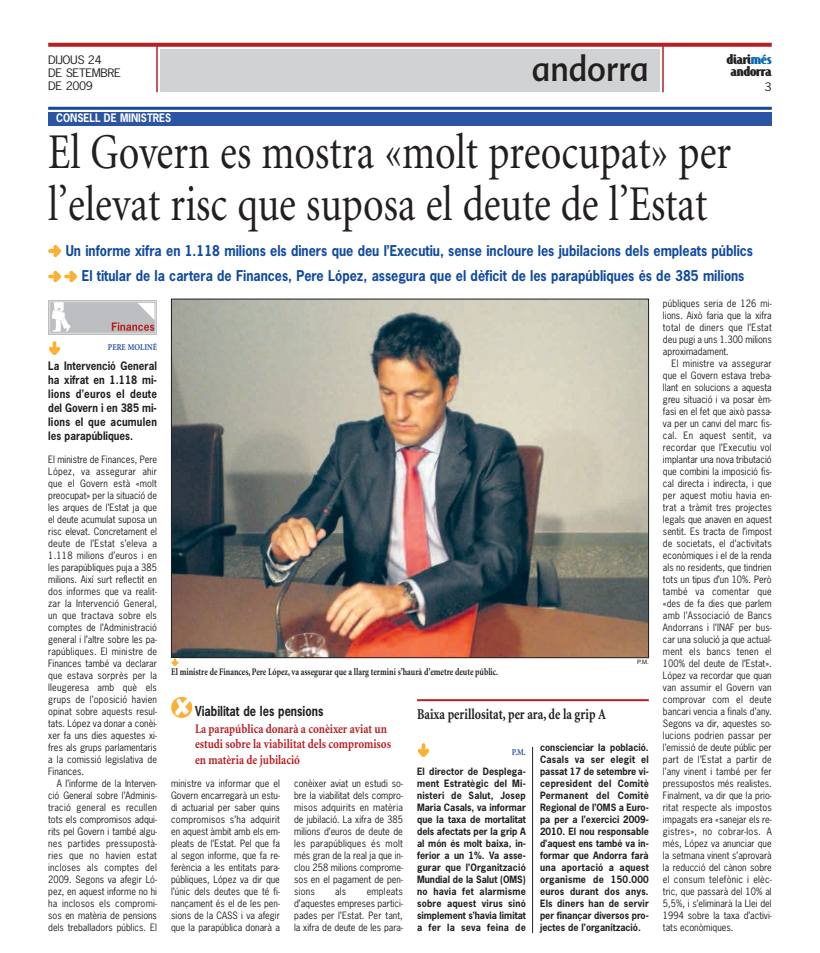
<style>
.page{position:relative;width:820px;height:953px;background:#fff}
.page>*{position:absolute;margin:0;border:0;box-sizing:border-box;transform-origin:0 0}
.t1{font:50px/52px "Minion";color:#231f20;scale:.8 1}
.t2{font:35px "Advert";color:#231f20;scale:.9 1}
.t3{font:700 15.1px "Minion";color:#231f20;scale:.8 1}
.t4{font:700 15px "Jandoni";letter-spacing:-.02em;color:#231f20;scale:1.12 1}
.t5{font:700 14px/25.5px "News Gothic";color:#114aa0;text-align:center;scale:.9 1}
.t6{font:700 13px/15.6px "Minion";color:#b71f24;scale:.85 1}
.t7{font:700 13px "News Gothic";color:#231f20;scale:.85 1}
.t8{font:700 11px/14px "News Gothic";color:#231f20;text-align:justify;scale:.9 1}
.t9{font:11px/13.2px "News Gothic";letter-spacing:-.03em;color:#231f20;scale:1.12 1}
.t10{font:700 11px "News Gothic";color:#fff;scale:.9 1}
.t11{font:700 10px "Minion";color:#231f20;scale:.8 1}
.t12{font:9.5px/12px "News Gothic";color:#231f20;text-align:justify;scale:.95 1}
.t13{font:700 9.5px/12px "News Gothic";color:#231f20;text-align:justify;scale:.95 1}
.t14{font:700 9px "Minion";color:#2b54a4;scale:.85 1}
.t15{font:6px "Helvetica";color:#231f20}
.s1{color:#0168b3}
</style>
<div class="page">
<hr style="left:662px;top:45px;width:1px;height:47px;background:#b71f24">
<svg style="left:48px;top:43px;width:723px;height:4px;background:#bb2c30"></svg>
<hr style="left:156px;top:45px;width:2px;height:47px;background:#b71f24">
<div style="left:160px;top:49px;width:499px;height:43px;background:#d1d2d4"></div>
<img style="left:48px;top:300px;width:108px;height:34px">
<hr style="left:48px;top:107px;width:723px;height:2px;background:#114aa0">
<svg style="left:48px;top:245px;width:13px;height:12px"></svg>
<svg style="left:48px;top:341px;width:13px;height:13px"></svg>
<svg style="left:48px;top:270px;width:29px;height:13px"></svg>
<img style="left:173px;top:301px;width:473px;height:355px">
<svg style="left:171px;top:658px;width:7px;height:7px"></svg>
<hr style="left:417px;top:699px;width:231px;height:2px;background:#b71f24">
<hr style="left:532px;top:747px;width:1px;height:186px;background:#231f20">
<svg style="left:417px;top:743px;width:12px;height:13px"></svg>
<img style="left:171px;top:697px;width:20px;height:20px">
<div style="left:48px;top:112px;width:723px;height:13px;background:#2b54a4"></div>
<hr style="left:48px;top:108px;width:723px;height:2px;background:#114aa0">
<p class="t9" style="left:48px;top:53px;width:67px">DIJOUS 24<br>DE SETEMBRE<br>DE 2009</p>
<p class="t10" style="left:56px;top:112px;width:129px">CONSELL DE MINISTRES</p>
<h3 class="t4" style="left:726px;top:50px;width:42px">diari<span class="s1">més</span></h3>
<h2 class="t2" style="left:531px;top:49px;width:132px">andorra</h2>
<h3 class="t4" style="left:730px;top:62px;width:38px">andorra</h3>
<p class="t9" style="left:764px;top:80px;width:8px">3</p>
<h1 class="t1" style="left:48px;top:130px;width:854px">El Govern es mostra «molt preocupat» per l’elevat risc que suposa el deute de l’Estat</h1>
<h3 class="t5" style="left:66px;top:238px;width:765px">Un informe xifra en 1.118 milions els diners que deu l’Executiu, sense incloure les jubilacions dels empleats públics<br>El titular de la cartera de Finances, Pere López, assegura que el dèficit de les parapúbliques és de 385 milions</h3>
<p class="t14" style="left:108px;top:343px;width:59px">PERE MOLINÉ</p>
<p class="t8" style="left:48px;top:359px;width:122px">La Intervenció General ha xifrat en 1.118 mi&shy;lions d’euros el deute del Govern i en 385 mi&shy;lions el que acumulen les parapúbliques.</p>
<p class="t12" style="left:48px;top:453px;width:116px">El ministre de Finances, Pere López, va assegurar ahir que el Govern està «molt preocupat» per la situació de les arques de l’Estat ja que el deute acumulat suposa un risc elevat. Concretament el deute de l’Estat s’eleva a 1.118 milions d’euros i en les parapúbliques puja a 385 milions. Així surt reflectit en dos informes que va realit&shy;zar la Intervenció General, un que tractava sobre els comptes de l’Administració general i l’altre sobre les pa&shy;rapúbliques. El ministre de Finances també va declarar que estava sorprès per la lleugeresa amb què els grups de l’oposició havien opinat sobre aquests resul&shy;tats. López va donar a conèi&shy;xer fa uns dies aquestes xi&shy;fres als grups parlamentaris a la comissió legislativa de Finances.</p>
<p class="t12" style="left:48px;top:777px;width:116px;text-indent:9px">A l’informe de la Interven&shy;ció General sobre l’Adminis&shy;tració general es recullen tots els compromisos adqui&shy;rits pel Govern i també algu&shy;nes partides pressupostà&shy;ries que no havien estat incloses als comptes del 2009. Segons va afegir Ló&shy;pez, en aquest informe no hi ha inclosos els compromi&shy;sos en matèria de pensions dels treballadors públics. El</p>
<p class="t12" style="left:171px;top:777px;width:116px">ministre va informar que el Govern encarregarà un estu&shy;di actuarial per saber quins compromisos s’ha adquirit en aquest àmbit amb els em&shy;pleats de l’Estat. Pel que fa al segon informe, que fa re&shy;ferència a les entitats para&shy;públiques, López va dir que l’únic dels deutes que té fi&shy;nançament és el de les pen&shy;sions de la CASS i va afegir que la parapública donarà a</p>
<p class="t12" style="left:294px;top:777px;width:116px">conèixer aviat un estudi so&shy;bre la viabilitat dels compro&shy;misos adquirits en matèria de jubilació. La xifra de 385 milions d’euros de deute de les parapúbliques és molt més gran de la real ja que in&shy;clou 258 milions comprome&shy;sos en el pagament de pen&shy;sions</p>
<p class="t15" style="left:637px;top:659px;width:13px">P.M.</p>
<p class="t11" style="left:171px;top:667px;width:410px">El ministre de Finances, Pere López, va assegurar que a llarg termini s’haurà d’emetre deute públic.</p>
<h3 class="t7" style="left:195px;top:703px;width:152px">Viabilitat de les pensions</h3>
<h3 class="t3" style="left:417px;top:708px;width:237px">Baixa perillositat, per ara, de la grip A</h3>
<p class="t14" style="left:511px;top:748px;width:18px">P.M.</p>
<h3 class="t6" style="left:195px;top:721px;width:232px">La parapública donarà a conèixer aviat un estudi sobre la viabilitat dels compromisos en matèria de jubilació</h3>
<p class="t13" style="left:540px;top:741px;width:116px">conscienciar la població.<br>Casals va ser elegit el passat 17 de setembre vi&shy;cepresident del Comitè Permanent del Comitè Regional de l’OMS a Euro&shy;pa per a l’exercici 2009- 2010. El nou responsable d’aquest ens també va in&shy;formar que Andorra farà una aportació a aquest organisme de 150.000 euros durant dos anys.<br>Els diners han de servir per finançar diversos pro&shy;jectes de l’organització.</p>
<p class="t13" style="left:417px;top:765px;width:116px">El director de Desplega&shy;ment Estratègic del Mi&shy;nisteri de Salut, Josep Maria Casals, va informar que la taxa de mortalitat dels afectats per la grip A al món és molt baixa, in&shy;ferior a un 1%. Va asse&shy;gurar que l’Organització Mundial de la Salut (OMS) no havia fet alarmisme sobre aquest virus sinó simplement s’havia limitat a fer la seva feina de</p>
<p class="t12" style="left:294px;top:885px;width:116px;text-indent:72px">empleats d’aquestes empreses partici&shy;pades per l’Estat. Per tant, la xifra de deute de les para-</p>
<p class="t12" style="left:335px;top:885px;width:13px">als</p>
<p class="t12" style="left:662px;top:297px;width:116px">públiques seria de 126 mi&shy;lions. Això faria que la xifra total de diners que l’Estat deu pugi a uns 1.300 milions aproximadament.</p>
<p class="t12" style="left:662px;top:357px;width:116px;text-indent:9px">El ministre va assegurar que el Govern estava treba&shy;llant en solucions a aquesta greu situació i va posar èm&shy;fasi en el fet que això passa&shy;va per un canvi del marc fis&shy;cal. En aquest sentit, va recordar que l’Executiu vol implantar una nova tributació que combini la imposició fis&shy;cal directa i indirecta, i que per aquest motiu havia en&shy;trat a tràmit tres projectes legals que anaven en aquest sentit. Es tracta de l’impost de societats, el d’activitats econòmiques i el de la renda als no residents, que tindrien tots un tipus d’un 10%. Però també va comentar que «des de fa dies que parlem amb l’Associació de Bancs Andorrans i l’INAF per bus&shy;car una solució ja que actual&shy;ment els bancs tenen el 100% del deute de l’Estat».<br>López va recordar que quan van assumir el Govern van comprovar com el deute bancari vencia a finals d’any.<br>Segons va dir, aquestes so&shy;lucions podrien passar per l’emissió de deute públic per part de l’Estat a partir de l’any vinent i també per fer pressupostos més realistes.<br>Finalment, va dir que la prio&shy;ritat respecte als impostos impagats era «sanejar els re&shy;gistres», no cobrar-los. A més, López va anunciar que la setmana vinent s’aprovarà la reducció del cànon sobre el consum telefònic i elèc&shy;tric, que passarà del 10% al 5,5%, i s’eliminarà la Llei del 1994 sobre la taxa d’activi&shy;tats econòmiques.</p>
</div>
